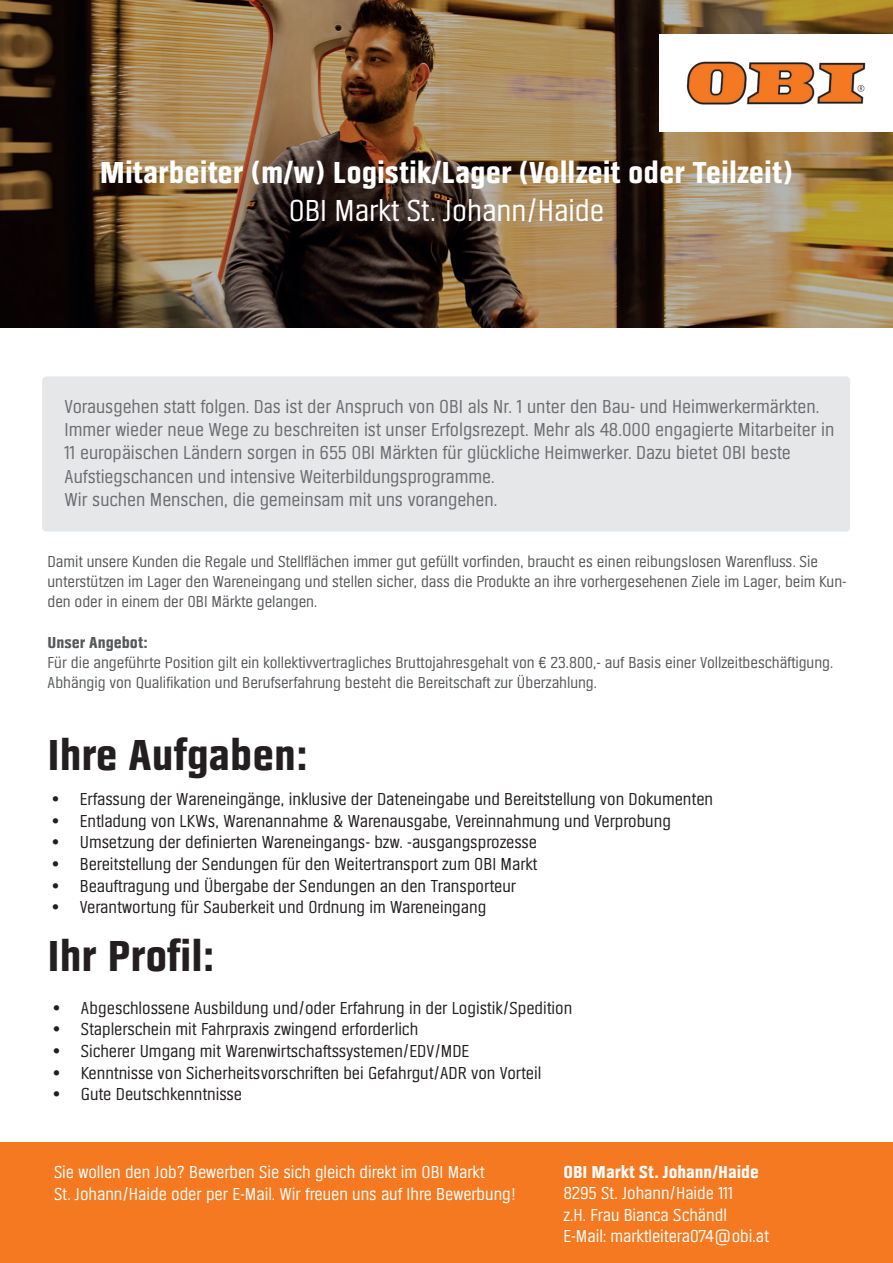
<style>
.page{position:relative;width:893px;height:1263px;background:#fff}
.page>*{position:absolute;margin:0;border:0;box-sizing:border-box;transform-origin:0 0}
.t1{font:700 45px "Obi Sans ML";color:#231f20}
.t2{font:700 31.5px "Obi Sans ML";color:#fff}
.t3{font:31.5px "Obi Sans ML";color:#fff}
.t4{font:19.5px/23.4px "Obi Sans ML";color:#6c6d70}
.t5{font:18px "Obi Sans ML";color:#231f20}
.t6{font:18px/21.6px "Obi Sans ML";color:#fff}
.t7{font:700 18px "Obi Sans ML";color:#fff}
.t8{font:16.5px/19.8px "Obi Sans ML";color:#57585a}
.t9{font:700 16.5px "Obi Sans ML";color:#57585a}
</style>
<div class="page">
<div style="left:0;top:1142px;width:893px;height:121px;background:#f47921"></div>
<img style="left:0;top:0;width:893px;height:327px">
<img style="left:659px;top:34px;width:234px;height:97px">
<div style="left:42px;top:376px;width:808px;height:155px;background:#e6e7e9;border-radius:4px"></div>
<h2 class="t2" style="left:100px;top:154px;width:695px">Mitarbeiter (m/w) Logistik/Lager (Vollzeit oder Teilzeit)</h2>
<h2 class="t3" style="left:289px;top:194px;width:317px">OBI Markt St. Johann/Haide</h2>
<p class="t4" style="left:64px;top:395px;width:771px">Vorausgehen statt folgen. Das ist der Anspruch von OBI als Nr. 1 unter den Bau- und Heimwerkermärkten.<br>Immer wieder neue Wege zu beschreiten ist unser Erfolgsrezept. Mehr als 48.000 engagierte Mitarbeiter in 11 europäischen Ländern sorgen in 655 OBI Märkten für glückliche Heimwerker. Dazu bietet OBI beste Aufstiegschancen und intensive Weiterbildungsprogramme.<br>Wir suchen Menschen, die gemeinsam mit uns vorangehen.</p>
<p class="t8" style="left:47px;top:552px;width:801px">Damit unsere Kunden die Regale und Stellflächen immer gut gefüllt vorfinden, braucht es einen reibungslosen Warenfluss. Sie unterstützen im Lager den Wareneingang und stellen sicher, dass die Produkte an ihre vorhergesehenen Ziele im Lager, beim Kun&shy;den oder in einem der OBI Märkte gelangen.</p>
<p class="t9" style="left:47px;top:633px;width:101px">Unser Angebot:</p>
<p class="t8" style="left:47px;top:653px;width:787px">Für die angeführte Position gilt ein kollektivvertragliches Bruttojahresgehalt von € 23.800,- auf Basis einer Vollzeitbeschäftigung.<br>Abhängig von Qualifikation und Berufserfahrung besteht die Bereitschaft zur Überzahlung.</p>
<h1 class="t1" style="left:47px;top:729px;width:261px">Ihre Aufgaben:</h1>
<p class="t5" style="left:53px;top:790px;width:662px">• Erfassung der Wareneingänge, inklusive der Dateneingabe und Bereitstellung von Dokumenten</p>
<p class="t5" style="left:53px;top:811px;width:620px">• Entladung von LKWs, Warenannahme &amp; Warenausgabe, Vereinnahmung und Verprobung</p>
<p class="t5" style="left:53px;top:833px;width:486px">• Umsetzung der definierten Wareneingangs- bzw. -ausgangsprozesse</p>
<p class="t5" style="left:53px;top:854px;width:486px">• Bereitstellung der Sendungen für den Weitertransport zum OBI Markt</p>
<p class="t5" style="left:53px;top:876px;width:465px">• Beauftragung und Übergabe der Sendungen an den Transporteur</p>
<p class="t5" style="left:53px;top:898px;width:435px">• Verantwortung für Sauberkeit und Ordnung im Wareneingang</p>
<h1 class="t1" style="left:47px;top:930px;width:168px">Ihr Profil:</h1>
<p class="t5" style="left:54px;top:998px;width:520px">• Abgeschlossene Ausbildung und/oder Erfahrung in der Logistik/Spedition</p>
<p class="t5" style="left:54px;top:1020px;width:366px">• Staplerschein mit Fahrpraxis zwingend erforderlich</p>
<p class="t5" style="left:54px;top:1041px;width:417px">• Sicherer Umgang mit Warenwirtschaftssystemen/EDV/MDE</p>
<p class="t5" style="left:54px;top:1063px;width:489px">• Kenntnisse von Sicherheitsvorschriften bei Gefahrgut/ADR von Vorteil</p>
<p class="t5" style="left:54px;top:1085px;width:190px">• Gute Deutschkenntnisse</p>
<p class="t6" style="left:54px;top:1162px;width:463px">Sie wollen den Job? Bewerben Sie sich gleich direkt im OBI Markt<br>St. Johann/Haide oder per E-Mail. Wir freuen uns auf Ihre Bewerbung!</p>
<p class="t7" style="left:563px;top:1161px;width:197px">OBI Markt St. Johann/Haide</p>
<p class="t6" style="left:563px;top:1183px;width:207px">8295 St. Johann/Haide 111<br>z.H. Frau Bianca Schändl<br>E-Mail: marktleitera074@obi.at</p>
</div>
